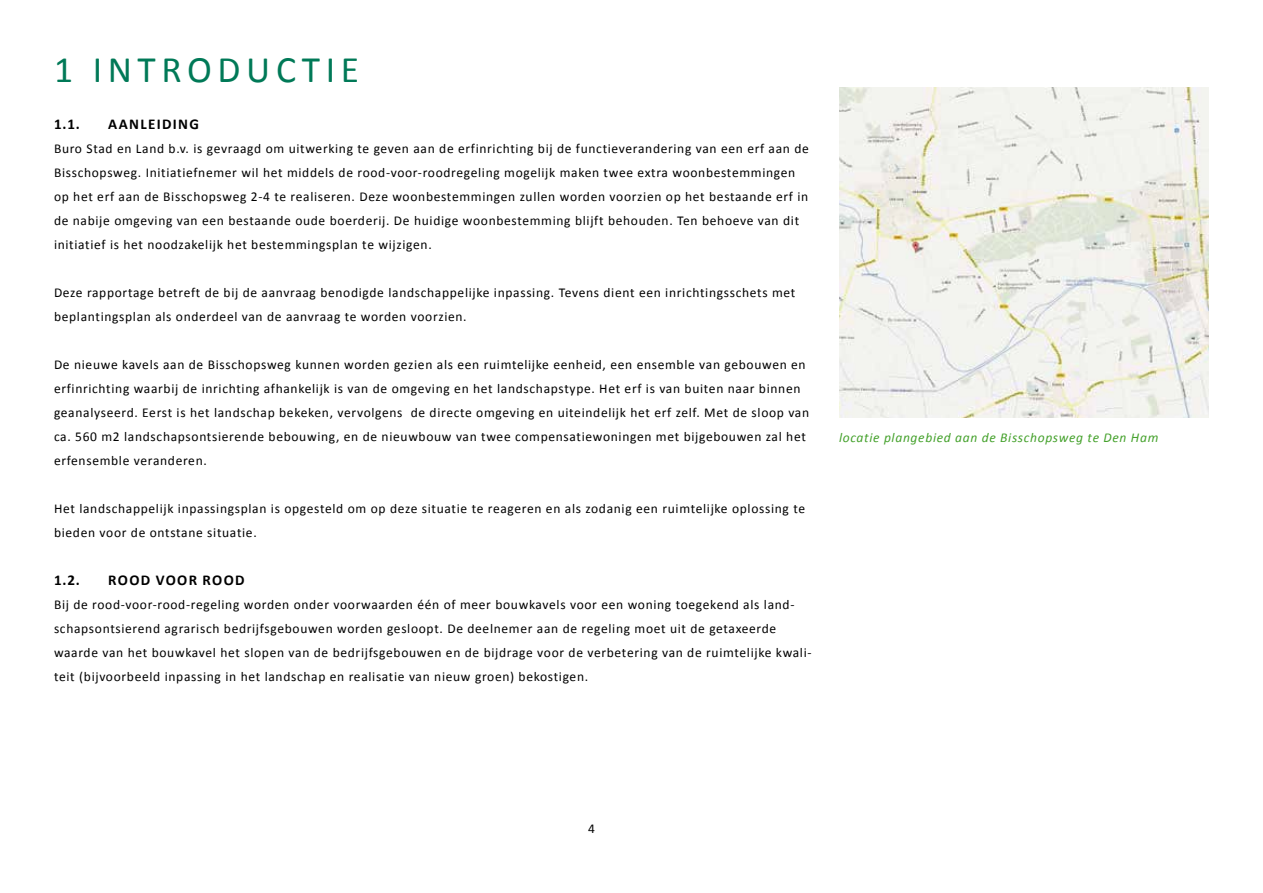
<style>
.page{position:relative;width:1263px;height:893px;background:#fff}
.page>*{position:absolute;margin:0;border:0;box-sizing:border-box;transform-origin:0 0}
.t1{font:37.5px "Calibri";letter-spacing:.15em;color:#007957}
.t2{font:700 15px "Calibri";letter-spacing:.09em;color:#000}
.t3{font:13.5px/24px "Calibri";letter-spacing:.05em;color:#000}
.t4{font:italic 13.5px "Calibri";letter-spacing:.05em;color:#44a12b}
</style>
<div class="page">
<img style="left:839px;top:88px;width:370px;height:329px">
<h1 class="t1" style="left:54px;top:46px;width:307px">1 INTRODUCTIE</h1>
<p class="t2" style="left:54px;top:114px;width:27px">1.1.</p>
<p class="t2" style="left:108px;top:114px;width:92px">AANLEIDING</p>
<p class="t3" style="left:54px;top:136px;width:756px">Buro Stad en Land b.v. is gevraagd om uitwerking te geven aan de erfinrichting bij de functieverandering van een erf aan de Bisschopsweg. Initiatiefnemer wil het middels de rood-voor-roodregeling mogelijk maken twee extra woonbestemmingen op het erf aan de Bisschopsweg 2-4 te realiseren. Deze woonbestemmingen zullen worden voorzien op het bestaande erf in de nabije omgeving van een bestaande oude boerderij. De huidige woonbestemming blijft behouden. Ten behoeve van dit initiatief is het noodzakelijk het bestemmingsplan te wijzigen.</p>
<p class="t3" style="left:54px;top:280px;width:743px">Deze rapportage betreft de bij de aanvraag benodigde landschappelijke inpassing. Tevens dient een inrichtingsschets met beplantingsplan als onderdeel van de aanvraag te worden voorzien.</p>
<p class="t3" style="left:54px;top:352px;width:757px">De nieuwe kavels aan de Bisschopsweg kunnen worden gezien als een ruimtelijke eenheid, een ensemble van gebouwen en erfinrichting waarbij de inrichting afhankelijk is van de omgeving en het landschapstype. Het erf is van buiten naar binnen geanalyseerd. Eerst is het landschap bekeken, vervolgens de directe omgeving en uiteindelijk het erf zelf. Met de sloop van ca. 560 m2 landschapsontsierende bebouwing, en de nieuwbouw van twee compensatiewoningen met bijgebouwen zal het erfensemble veranderen.</p>
<p class="t3" style="left:54px;top:496px;width:753px">Het landschappelijk inpassingsplan is opgesteld om op deze situatie te reageren en als zodanig een ruimtelijke oplossing te bieden voor de ontstane situatie.</p>
<p class="t2" style="left:54px;top:570px;width:27px">1.2.</p>
<p class="t2" style="left:108px;top:570px;width:138px">ROOD VOOR ROOD</p>
<p class="t3" style="left:54px;top:592px;width:759px">Bij de rood-voor-rood-regeling worden onder voorwaarden één of meer bouwkavels voor een woning toegekend als land&shy;schapsontsierend agrarisch bedrijfsgebouwen worden gesloopt. De deelnemer aan de regeling moet uit de getaxeerde waarde van het bouwkavel het slopen van de bedrijfsgebouwen en de bijdrage voor de verbetering van de ruimtelijke kwali&shy;teit (bijvoorbeeld inpassing in het landschap en realisatie van nieuw groen) bekostigen.</p>
<p class="t4" style="left:839px;top:429px;width:321px">locatie plangebied aan de Bisschopsweg te Den Ham</p>
<p class="t3" style="left:588px;top:816px;width:8px">4</p>
</div>
